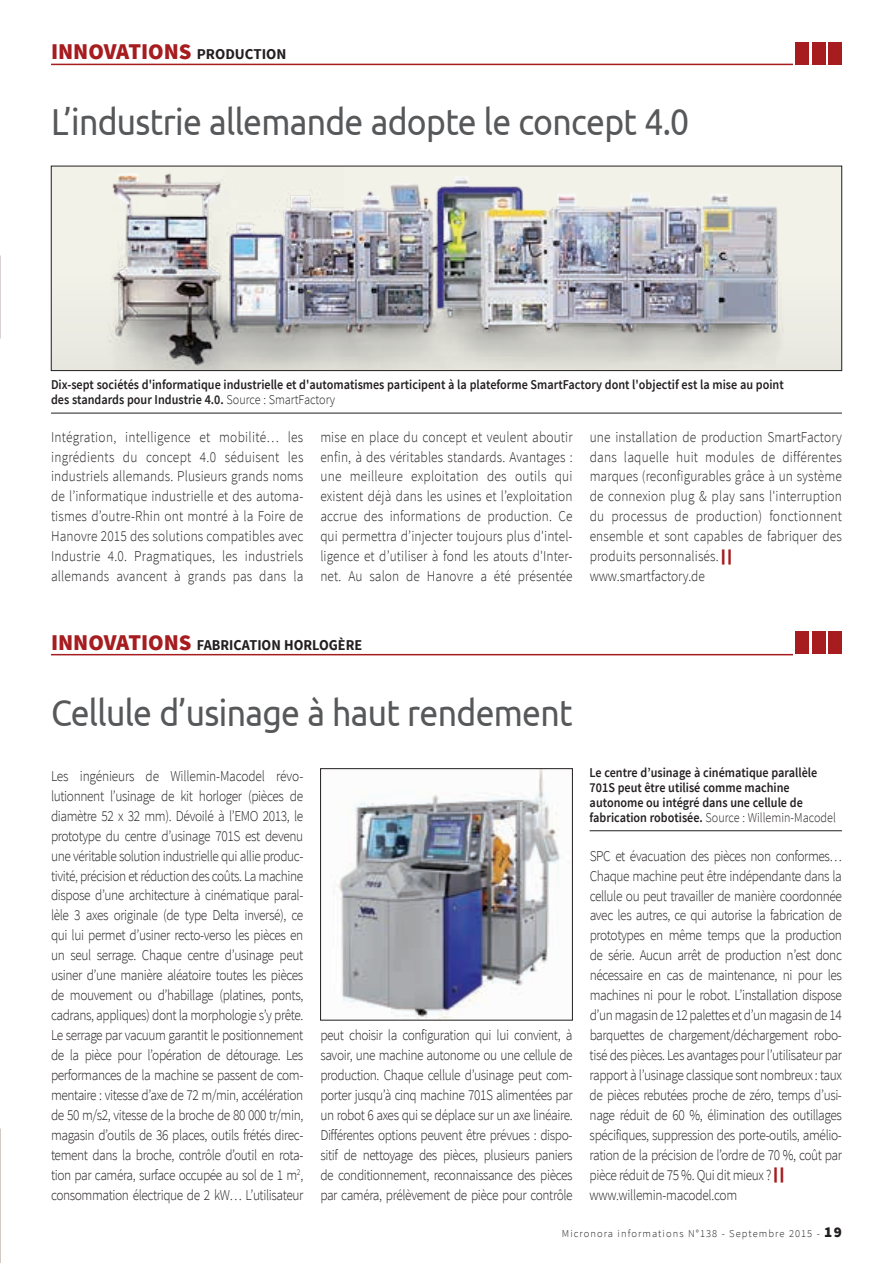
<style>
.page{position:relative;width:893px;height:1263px;background:#fff}
.page>*{position:absolute;margin:0;border:0;box-sizing:border-box;transform-origin:0 0}
.t1{font:37.5px "Ubuntu";letter-spacing:-.02em;color:#57585a;scale:.9 1}
.t2{font:900 22.5px "Source Sans Pro";color:#a61c1f}
.t3{font:300 15px/20px "Source Sans Pro";letter-spacing:-.03em;color:#231f20;text-align:justify;scale:.89 1}
.t4{font:300 15px/20px "Source Sans Pro";letter-spacing:.01em;color:#231f20;scale:.89 1}
.t5{font:700 15px "Source Sans Pro";color:#231f20;scale:.95 1}
.t6{font:600 13.5px/15px "Source Sans Pro";color:#231f20;scale:.9 1}
.t7{font:300 10.5px "Source Sans Pro";letter-spacing:.1em;color:#231f20}
.s1{font-weight:700;font-size:15px;color:#231f20}
.s2{font-weight:300}
.s3{font-family:"Mic Infos";font-weight:400;color:#a61c1f}
.s4{font-weight:900;font-size:22.5px;color:#a61c1f}
.s5{font-weight:900;font-size:15px}
</style>
<div class="page">
<div style="left:796px;top:43px;width:13px;height:22px;background:#a61c1f"></div>
<div style="left:812px;top:43px;width:13px;height:22px;background:#a61c1f"></div>
<div style="left:829px;top:43px;width:13px;height:22px;background:#a61c1f"></div>
<div style="left:796px;top:631px;width:13px;height:23px;background:#a61c1f"></div>
<div style="left:812px;top:631px;width:13px;height:23px;background:#a61c1f"></div>
<div style="left:829px;top:631px;width:13px;height:23px;background:#a61c1f"></div>
<hr style="left:51px;top:654px;width:742px;height:1px;background:#a61c1f">
<hr style="left:51px;top:64px;width:742px;height:1px;background:#a61c1f">
<hr style="left:51px;top:413px;width:791px;height:1px;background:#231f20">
<hr style="left:590px;top:830px;width:252px;height:1px;background:#231f20">
<img style="left:338px;top:770px;width:222px;height:248px">
<div style="left:320px;top:768px;width:253px;height:252px;border:1px solid #231f20"></div>
<div style="left:51px;top:166px;width:791px;height:205px;background:#f2f2e9"></div>
<img style="left:105px;top:173px;width:683px;height:196px">
<div style="left:51px;top:166px;width:791px;height:205px;border:1px solid #231f20"></div>
<h2 class="t2" style="left:51px;top:37px;width:237px">INNOVATIONS <span class="s1">PRODUCTION</span></h2>
<h1 class="t1" style="left:51px;top:99px;width:711px">L’industrie allemande adopte le concept 4.0</h1>
<p class="t6" style="left:51px;top:378px;width:816px">Dix-sept sociétés d'informatique industrielle et d'automatismes participent à la plateforme SmartFactory dont l'objectif est la mise au point des standards pour Industrie 4.0. <span class="s2">Source : SmartFactory</span></p>
<p class="t3" style="left:51px;top:427px;width:285px">Intégration, intelligence et mobilité… les ingrédients du concept 4.0 séduisent les industriels allemands. Plusieurs grands noms de l’informatique industrielle et des automa&shy;tismes d’outre-Rhin ont montré à la Foire de Hanovre 2015 des solutions compatibles avec Industrie 4.0. Pragmatiques, les industriels allemands avancent à grands pas dans la</p>
<p class="t3" style="left:320px;top:427px;width:285px">mise en place du concept et veulent aboutir enfin, à des véritables standards. Avantages : une meilleure exploitation des outils qui existent déjà dans les usines et l’exploitation accrue des informations de production. Ce qui permettra d’injecter toujours plus d'intel&shy;ligence et d’utiliser à fond les atouts d'Inter&shy;net. Au salon de Hanovre a été présentée</p>
<p class="t4" style="left:590px;top:427px;width:285px">une installation de production SmartFactory dans laquelle huit modules de différentes marques (reconfigurables grâce à un système de connexion plug &amp; play sans l'interruption du processus de production) fonctionnent ensemble et sont capables de fabriquer des produits personnalisés. <span class="s3">] </span>www.smartfactory.de</p>
<p class="t5" style="left:51px;top:635px;width:329px"><span class="s4">INNOVATIONS</span> FABRICATION HORLOGÈRE</p>
<h1 class="t1" style="left:51px;top:690px;width:581px">Cellule d’usinage à haut rendement</h1>
<p class="t3" style="left:51px;top:766px;width:285px">Les ingénieurs de Willemin-Macodel révo&shy;lutionnent l’usinage de kit horloger (pièces de diamètre 52 x 32 mm). Dévoilé à l’EMO 2013, le prototype du centre d’usinage 701S est devenu une véritable solution industrielle qui allie produc&shy;tivité, précision et réduction des coûts. La machine dispose d’une architecture à cinématique paral&shy;lèle 3 axes originale (de type Delta inversé), ce qui lui permet d’usiner recto-verso les pièces en un seul serrage. Chaque centre d’usinage peut usiner d’une manière aléatoire toutes les pièces de mouvement ou d’habillage (platines, ponts, cadrans, appliques) dont la morphologie s’y prête.<br>Le serrage par vacuum garantit le positionnement de la pièce pour l’opération de détourage. Les performances de la machine se passent de com&shy;mentaire : vitesse d’axe de 72 m/min, accélération de 50 m/s2, vitesse de la broche de 80 000 tr/min, magasin d’outils de 36 places, outils frétés direc&shy;tement dans la broche, contrôle d’outil en rota&shy;tion par caméra, surface occupée au sol de 1 m<sup>2</sup>, consommation électrique de 2 kW… L’utilisateur</p>
<p class="t3" style="left:320px;top:1025px;width:285px">peut choisir la configuration qui lui convient, à savoir, une machine autonome ou une cellule de production. Chaque cellule d’usinage peut com&shy;porter jusqu’à cinq machine 701S alimentées par un robot 6 axes qui se déplace sur un axe linéaire.<br>Différentes options peuvent être prévues : dispo&shy;sitif de nettoyage des pièces, plusieurs paniers de conditionnement, reconnaissance des pièces par caméra, prélèvement de pièce pour contrôle</p>
<p class="t6" style="left:590px;top:765px;width:275px">Le centre d’usinage à cinématique parallèle 701S peut être utilisé comme machine autonome ou intégré dans une cellule de fabrication robotisée. <span class="s2">Source : Willemin-Macodel</span></p>
<p class="t3" style="left:590px;top:846px;width:285px;text-align:left">SPC et évacuation des pièces non conformes… Chaque machine peut être indépendante dans la cellule ou peut travailler de manière coordonnée avec les autres, ce qui autorise la fabrication de prototypes en même temps que la production de série. Aucun arrêt de production n’est donc nécessaire en cas de maintenance, ni pour les machines ni pour le robot. L’installation dispose d’un magasin de 12 palettes et d’un magasin de 14 barquettes de chargement/déchargement robo&shy;tisé des pièces. Les avantages pour l’utilisateur par rapport à l’usinage classique sont nombreux : taux de pièces rebutées proche de zéro, temps d’usi&shy;nage réduit de 60 %, élimination des outillages spécifiques, suppression des porte-outils, amélio&shy;ration de la précision de l’ordre de 70 %, coût par pièce réduit de 75 %. Qui dit mieux ? <span class="s3">] </span>www.willemin-macodel.com</p>
<p class="t7" style="left:562px;top:1227px;width:282px">Micronora informations N°138 - Septembre 2015 - <span class="s5">19</span></p>
</div>
